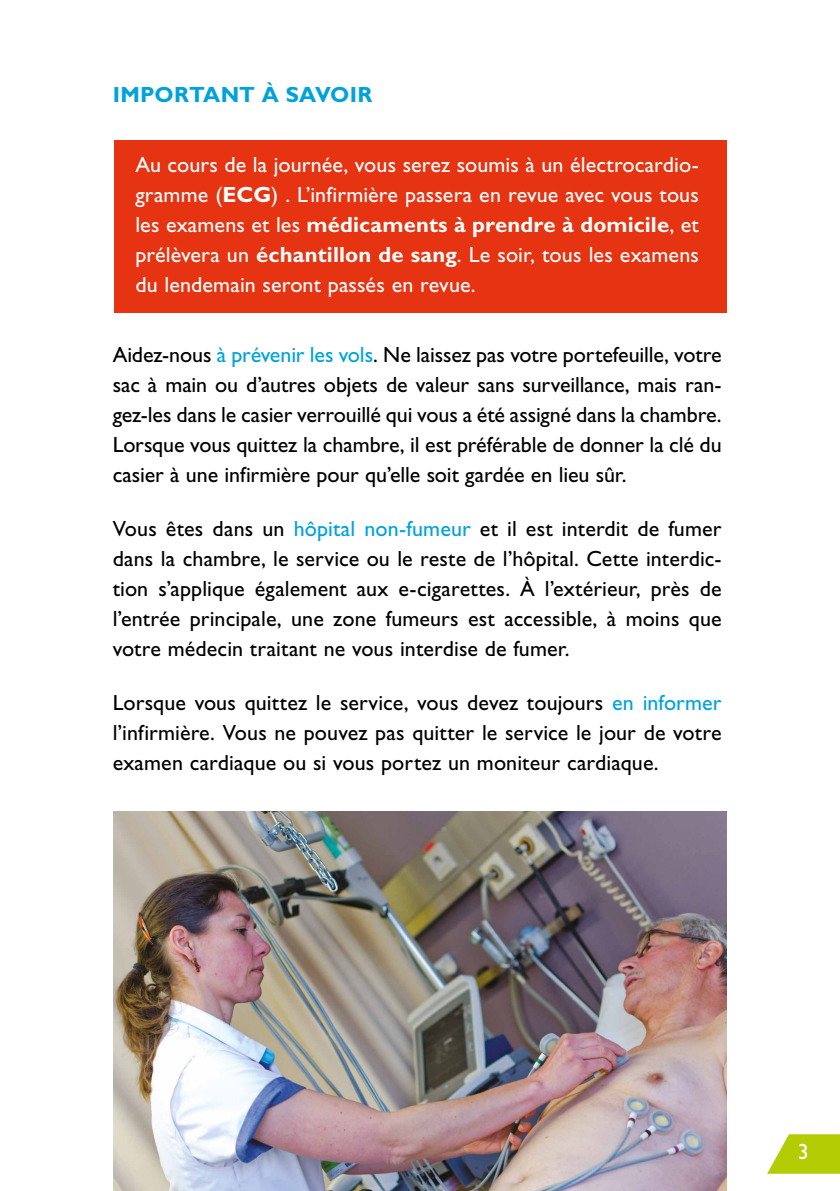
<style>
.page{position:relative;width:840px;height:1191px;background:#fff}
.page>*{position:absolute;margin:0;border:0;box-sizing:border-box;transform-origin:0 0}
.t1{font:22px/30px "Gill Sans Std";letter-spacing:.005em;color:#000;text-align:justify}
.t2{font:22px/30px "Gill Sans Std";letter-spacing:.005em;color:#fff;text-align:justify}
.t3{font:700 22px "Gill Sans Std";color:#00a2dc}
.s1{font-weight:700}
.s2{color:#00a2dc}
</style>
<div class="page">
<svg style="left:767px;top:1134px;width:72px;height:39px"></svg>
<div style="left:113px;top:140px;width:613px;height:173px;background:#e63312"></div>
<img style="left:113px;top:811px;width:613px;height:380px">
<p class="t3" style="left:113px;top:82px;width:261px">IMPORTANT À SAVOIR</p>
<p class="t2" style="left:135px;top:150px;width:564px">Au cours de la journée, vous serez soumis à un électrocardio&shy;gramme (<span class="s1">ECG</span>) . L’infirmière passera en revue avec vous tous les examens et les <span class="s1">médicaments à prendre à domicile</span>, et prélèvera un <span class="s1">échantillon de sang</span>. Le soir, tous les examens du lendemain seront passés en revue.</p>
<p class="t1" style="left:113px;top:340px;width:610px">Aidez-nous <span class="s2">à prévenir les vols</span>. Ne laissez pas votre portefeuille, votre sac à main ou d’autres objets de valeur sans surveillance, mais ran&shy;gez-les dans le casier verrouillé qui vous a été assigné dans la chambre.<br>Lorsque vous quittez la chambre, il est préférable de donner la clé du casier à une infirmière pour qu’elle soit gardée en lieu sûr.</p>
<p class="t1" style="left:113px;top:514px;width:610px">Vous êtes dans un <span class="s2">hôpital non-fumeur</span> et il est interdit de fumer dans la chambre, le service ou le reste de l’hôpital. Cette interdic&shy;tion s’applique également aux e-cigarettes. À l’extérieur, près de l’entrée principale, une zone fumeurs est accessible, à moins que votre médecin traitant ne vous interdise de fumer.</p>
<p class="t1" style="left:113px;top:688px;width:610px">Lorsque vous quittez le service, vous devez toujours <span class="s2">en informer </span>l’infirmière. Vous ne pouvez pas quitter le service le jour de votre examen cardiaque ou si vous portez un moniteur cardiaque.</p>
<p class="t2" style="left:797px;top:1136px;width:12px">3</p>
</div>
